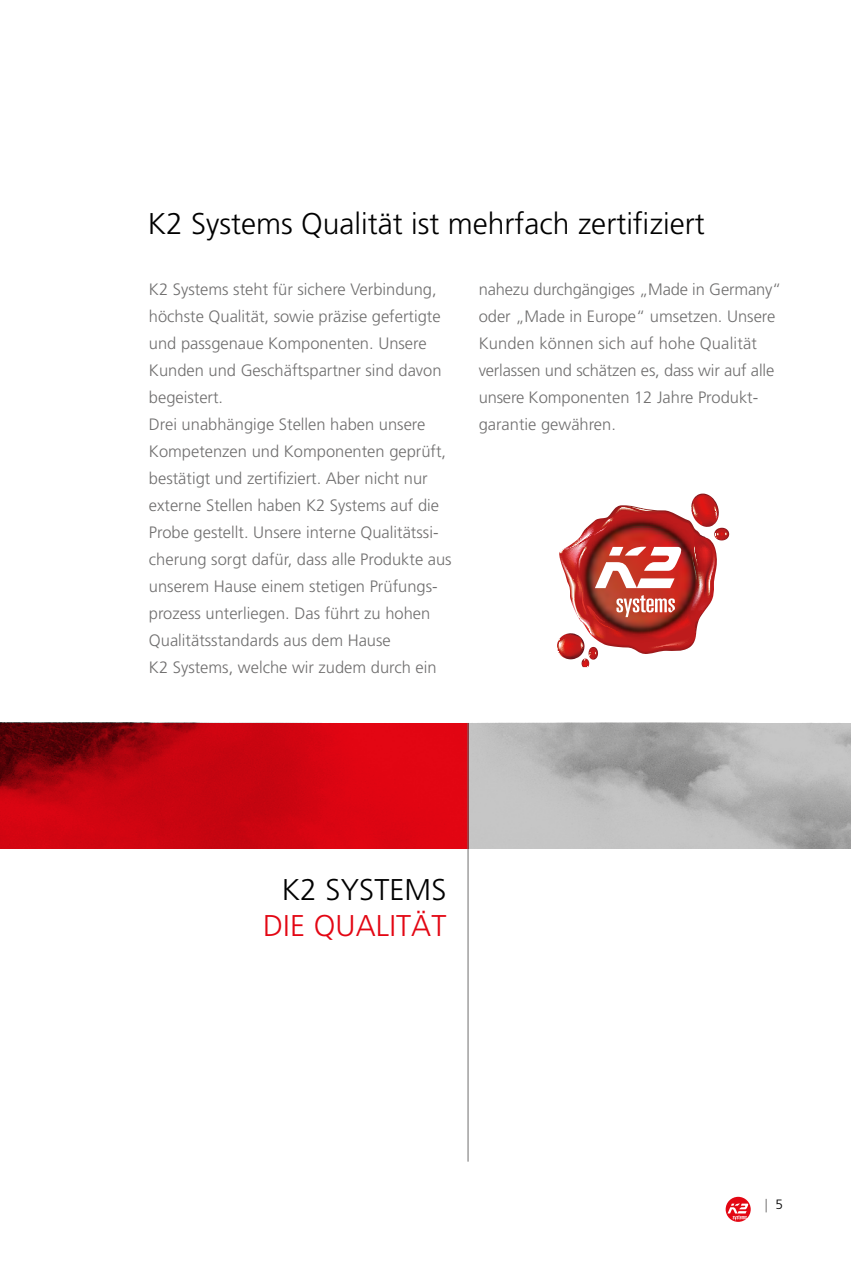
<style>
.page{position:relative;width:851px;height:1263px;background:#fff}
.page>*{position:absolute;margin:0;border:0;box-sizing:border-box;transform-origin:0 0}
.t1{font:300 30px "Frutiger LT";color:#000}
.t2{font:300 30px "Frutiger LT";letter-spacing:.005em;color:#e30613}
.t3{font:300 16.5px/27px "Frutiger LT";color:#706f6f}
.t4{font:300 13.5px "Frutiger LT";color:#706f6f}
.s1{color:#000}
</style>
<div class="page">
<svg style="left:0;top:723px;width:467px;height:125px;background:#c50410"></svg>
<svg style="left:468px;top:723px;width:382px;height:125px;background:#b5b5b5"></svg>
<div style="left:725px;top:1197px;width:25px;height:25px;background:#e30613;border-radius:50%"></div>
<svg style="left:727px;top:1203px;width:21px;height:17px"></svg>
<hr style="left:467px;top:723px;width:1px;height:438px;background:#706f6f">
<svg style="left:557px;top:494px;width:172px;height:173px"></svg>
<h1 class="t1" style="left:148px;top:207px;width:558px">K2 Systems Qualität ist mehrfach zertifiziert</h1>
<p class="t3" style="left:149px;top:276px;width:304px">K2 Systems steht für sichere Verbindung, höchste Qualität, sowie präzise gefertigte und passgenaue Komponenten. U nsere Kunden und Geschäftspartner sind davon begeistert.<br>Drei unabhängige Stellen haben unsere Kompetenzen und Komponenten geprüft, bestätigt und zertifiziert. Aber nicht nur externe Stellen haben K2 Systems auf die Probe gestellt. U nsere interne Qualitätssi&shy;cherung sorgt dafür, dass alle Produkte aus unserem Hause einem stetigen Prüfungs&shy;prozess unterliegen. Das führt zu hohen Qualitätsstandards aus dem Hause<br>K2 Systems, welche wir zudem durch ein</p>
<p class="t3" style="left:478px;top:276px;width:304px">nahezu durchgängiges „Made in Germany“ oder „Made in Europe“ umsetzen. U nsere Kunden können sich auf hohe Qualität verlassen und schätzen es, dass wir auf alle unsere Komponenten 12 Jahre Produkt&shy;garantie gewähren.</p>
<h1 class="t1" style="left:281px;top:873px;width:166px">K2 SYSTEMS</h1>
<h1 class="t2" style="left:263px;top:909px;width:108px">DIE Qualit</h1>
<h1 class="t2" style="left:411px;top:909px;width:32px">ät</h1>
<p class="t4" style="left:764px;top:1196px;width:20px">| <span class="s1">5</span></p>
</div>
